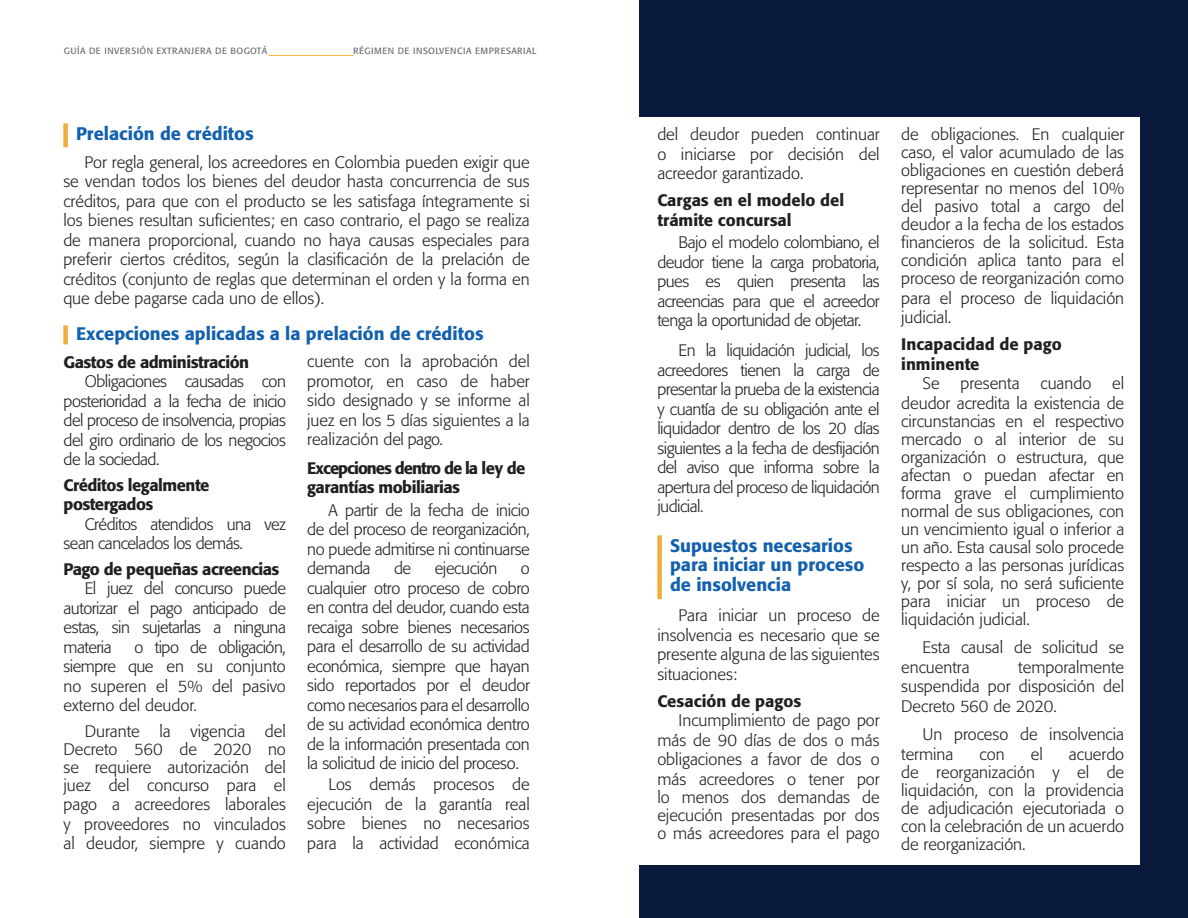
<style>
.page{position:relative;width:1188px;height:918px;background:#fff}
.page>*{position:absolute;margin:0;border:0;box-sizing:border-box;transform-origin:0 0}
.t1{font:500 18px/19.5px "Formata";color:#1360ae}
.t2{font:300 16.5px/19.5px "Formata";color:#231f20;text-align:justify}
.t3{font:500 16.5px/19.5px "Formata";letter-spacing:-.03em;color:#231f20}
.t4{font:500 16.5px/19.5px "Formata";color:#231f20}
.t5{font:300 16.5px/19.5px "Formata";letter-spacing:-.03em;color:#231f20}
.t6{font:300 16.5px "Formata";letter-spacing:-.02em;color:#231f20}
.t7{font:9px "Formata";letter-spacing:.05em;color:#6c6d70}
</style>
<div class="page">
<hr style="left:269px;top:55px;width:85px;height:1px;background:#fcb53d">
<div style="left:639px;top:0;width:549px;height:918px;background:#0a1a3d"></div>
<div style="left:63px;top:123px;width:5px;height:24px;background:#efae3c"></div>
<div style="left:63px;top:325px;width:5px;height:19px;background:#efae3c"></div>
<div style="left:629px;top:117px;width:511px;height:748px;background:#fff"></div>
<div style="left:657px;top:535px;width:5px;height:64px;background:#efae3c"></div>
<p class="t7" style="left:64px;top:45px;width:205px">GUÍA DE INVERSIÓN EXTRANJERA DE BOGOTÁ</p>
<p class="t7" style="left:353px;top:45px;width:185px">RÉGIMEN DE INSOLVENCIA EMPRESARIAL</p>
<p class="t1" style="left:76px;top:124px;width:179px">Prelación de créditos</p>
<p class="t2" style="left:63px;top:152px;width:468px;text-indent:21px">Por regla general, los acreedores en Colombia pueden exigir que se vendan todos los bienes del deudor hasta concurrencia de sus créditos, para que con el producto se les satisfaga íntegramente si los bienes resultan suficientes; en caso contrario, el pago se realiza de manera proporcional, cuando no haya causas especiales para preferir ciertos créditos, según la clasificación de la prelación de créditos (conjunto de reglas que determinan el orden y la forma en que debe pagarse cada uno de ellos).</p>
<p class="t1" style="left:76px;top:324px;width:409px">Excepciones aplicadas a la prelación de créditos</p>
<p class="t3" style="left:64px;top:352px;width:187px">Gastos de administración</p>
<p class="t2" style="left:64px;top:372px;width:224px;text-indent:21px">Obligaciones causadas con posterioridad a la fecha de inicio del proceso de insolvencia, propias del giro ordinario de los negocios de la sociedad.</p>
<p class="t3" style="left:64px;top:475px;width:147px">Créditos legalmente postergados</p>
<p class="t5" style="left:64px;top:514px;width:224px;text-indent:21px">Créditos atendidos una vez sean cancelados los demás.</p>
<p class="t3" style="left:64px;top:559px;width:218px">Pago de pequeñas acreencias</p>
<p class="t2" style="left:64px;top:579px;width:224px;text-indent:21px">El juez del concurso puede autorizar el pago anticipado de estas, sin sujetarlas a ninguna materia</p>
<p class="t2" style="left:307px;top:352px;width:224px">cuente con la aprobación del promotor, en caso de haber sido designado y se informe al juez en los 5 días siguientes a la realización del pago.</p>
<p class="t3" style="left:307px;top:458px;width:220px">Excepciones dentro de la ley de garantías mobiliarias</p>
<p class="t2" style="left:307px;top:500px;width:224px;text-indent:21px">A partir de la fecha de inicio de del proceso de reorganización, no puede admitirse ni continuarse demanda</p>
<p class="t2" style="left:394px;top:559px;width:19px">de</p>
<p class="t6" style="left:435px;top:559px;width:64px">ejecución</p>
<p class="t2" style="left:307px;top:559px;width:224px;text-indent:214px">o cualquier otro proceso de cobro en contra del deudor, cuando esta recaiga sobre bienes necesarios para el desarrollo de su actividad económica, siempre que hayan sido reportados por el deudor como necesarios para el desarrollo de su actividad económica dentro de la información presentada con la solicitud de inicio del proceso.</p>
<p class="t2" style="left:307px;top:775px;width:224px;text-indent:21px">Los demás procesos de ejecución de la garantía real sobre bienes no necesarios para la actividad económica</p>
<p class="t2" style="left:64px;top:637px;width:224px;text-indent:71px">o tipo de obligación, siempre que en su conjunto no superen el 5% del pasivo externo del deudor.</p>
<p class="t2" style="left:64px;top:722px;width:224px;line-height:18px;text-indent:21px">Durante la vigencia del Decreto 560 de 2020 no se requiere autorización del juez del concurso para el</p>
<p class="t2" style="left:64px;top:795px;width:224px">pago a acreedores laborales y proveedores no vinculados al deudor, siempre y cuando</p>
<p class="t2" style="left:657px;top:125px;width:224px">del deudor pueden continuar o iniciarse por decisión del acreedor garantizado.</p>
<p class="t4" style="left:657px;top:191px;width:188px">Cargas en el modelo del trámite concursal</p>
<p class="t2" style="left:657px;top:233px;width:224px;text-indent:21px">Bajo el modelo colombiano, el deudor tiene la carga probatoria, pues es quien presenta las acreencias para que el acreedor tenga la oportunidad de objetar.</p>
<p class="t2" style="left:657px;top:341px;width:224px;text-indent:21px">En la liquidación judicial, los acreedores tienen la carga de presentar la prueba de la existencia y cuantía de su obligación ante el liquidador dentro de los 20 días siguientes a la fecha de desfijación del aviso que informa sobre la apertura del proceso de liquidación judicial.</p>
<p class="t1" style="left:670px;top:536px;width:196px">Supuestos necesarios para iniciar un proceso de insolvencia</p>
<p class="t2" style="left:657px;top:606px;width:224px;text-indent:21px">Para iniciar un proceso de insolvencia es necesario que se presente alguna de las siguientes situaciones:</p>
<p class="t4" style="left:657px;top:691px;width:145px">Cesación de pagos</p>
<p class="t2" style="left:657px;top:711px;width:224px;text-indent:21px">Incumplimiento de pago por más de 90 días de dos o más obligaciones a favor de dos o más acreedores o tener por</p>
<p class="t2" style="left:657px;top:788px;width:224px;line-height:18px">lo menos dos demandas de ejecución presentadas por dos o más acreedores para el pago</p>
<p class="t2" style="left:901px;top:126px;width:225px;line-height:18px">de obligaciones. En cualquier caso, el valor acumulado de las obligaciones en cuestión deberá representar no menos del 10% del pasivo total a cargo del deudor a la fecha de los estados financieros de la solicitud. Esta condición aplica tanto para el proceso de reorganización como</p>
<p class="t2" style="left:901px;top:288px;width:225px">para el proceso de liquidación judicial.</p>
<p class="t4" style="left:901px;top:335px;width:162px">Incapacidad de pago inminente</p>
<p class="t2" style="left:922px;top:374px;width:19px">Se</p>
<p class="t2" style="left:960px;top:374px;width:61px">presenta</p>
<p class="t2" style="left:1040px;top:374px;width:52px">cuando</p>
<p class="t2" style="left:901px;top:374px;width:225px;text-align:right">el<br>deudor acredita la existencia de</p>
<p class="t2" style="left:901px;top:412px;width:225px;line-height:18px">circunstancias en el respectivo mercado o al interior de su organización o estructura, que afectan o puedan afectar en forma grave el cumplimiento normal de sus obligaciones, con un vencimiento igual o inferior a un año. Esta causal solo procede respecto a las personas jurídicas y, por sí sola, no será suficiente para iniciar un proceso de liquidación judicial.</p>
<p class="t2" style="left:901px;top:638px;width:225px;text-indent:21px">Esta causal de solicitud se encuentra</p>
<p class="t2" style="left:901px;top:658px;width:225px;text-indent:117px">temporalmente suspendida por disposición del Decreto 560 de 2020.</p>
<p class="t2" style="left:901px;top:725px;width:224px;text-indent:21px">Un proceso de insolvencia termina</p>
<p class="t2" style="left:901px;top:745px;width:225px;line-height:18px;text-indent:168px">acuerdo de reorganización y el de liquidación, con la providencia de adjudicación ejecutoriada o con la celebración de un acuerdo de reorganización.</p>
<p class="t2" style="left:980px;top:745px;width:27px">con</p>
<p class="t2" style="left:1031px;top:745px;width:14px">el</p>
</div>
